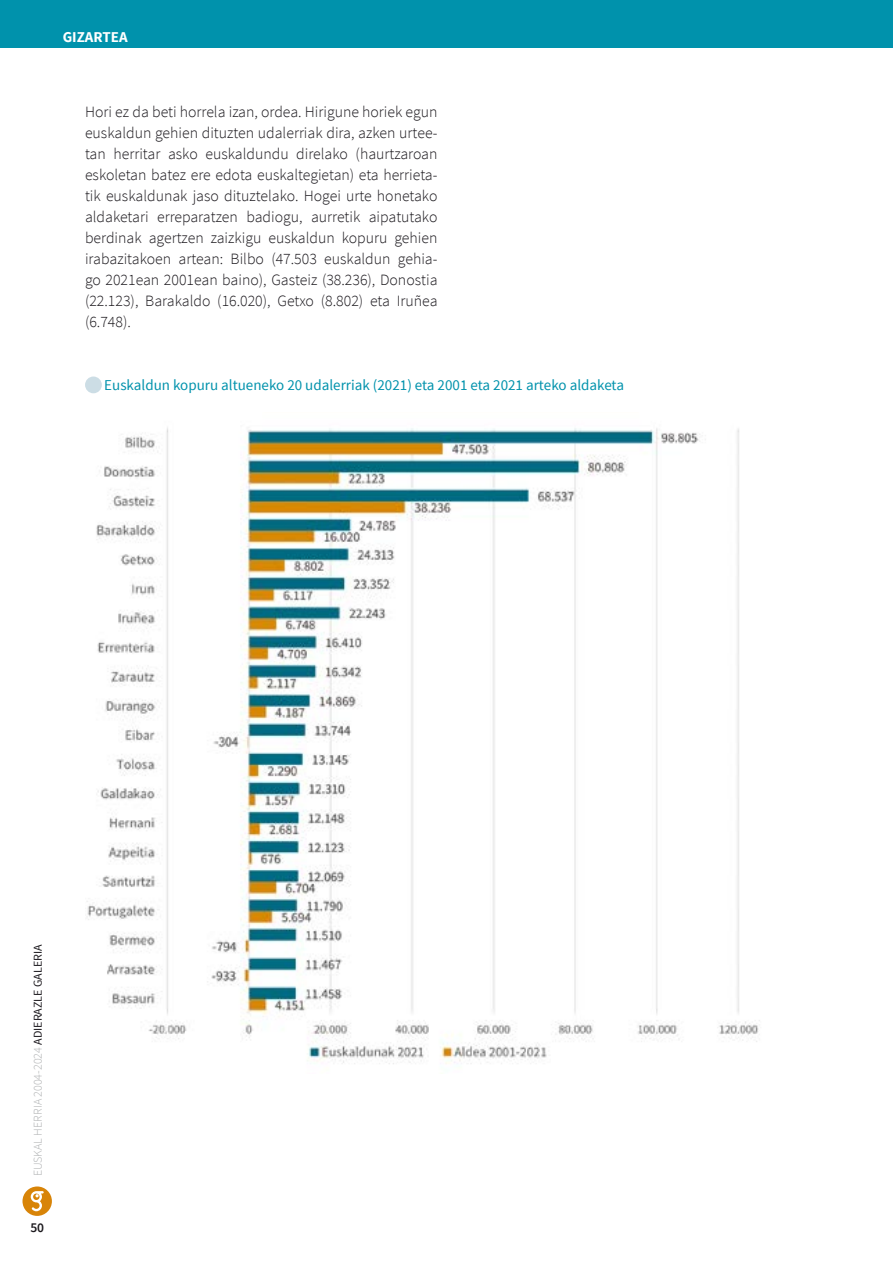
<style>
.page{position:relative;width:893px;height:1263px;background:#fff}
.page>*{position:absolute;margin:0;border:0;box-sizing:border-box;transform-origin:0 0}
.t1{font:300 15.75px/21px "Source Sans Pro";color:#1a171c;text-align:justify}
.t2{font:15px "Source Sans Pro";color:#0092ac}
.t3{font:700 15px "Source Sans Pro";color:#fff}
.t4{font:600 13.5px "Source Sans Pro";color:#1a171c}
.t5{font:300 12px "Source Sans Pro";color:#b1b3b4}
.s1{font-weight:400;color:#1a171c}
</style>
<div class="page">
<svg style="left:22px;top:1186px;width:30px;height:30px"></svg>
<div style="left:0;top:0;width:893px;height:48px;background:#0092ac"></div>
<img style="left:87px;top:427px;width:673px;height:637px">
<div style="left:85px;top:376px;width:17px;height:17px;background:#ccdde5;border-radius:50%"></div>
<p class="t3" style="left:63px;top:28px;width:66px">GIZARTEA</p>
<p class="t1" style="left:85px;top:101px;width:354px">Hori ez da beti horrela izan, ordea. Hirigune horiek egun euskaldun gehien dituzten udalerriak dira, azken urtee&shy;tan herritar asko euskaldundu direlako (haurtzaroan eskoletan batez ere edota euskaltegietan) eta herrieta&shy;tik euskaldunak jaso dituztelako. Hogei urte honetako aldaketari erreparatzen badiogu, aurretik aipatutako berdinak agertzen zaizkigu euskaldun kopuru gehien irabazitakoen artean: Bilbo (47.503 euskaldun gehia&shy;go 2021ean 2001ean baino), Gasteiz (38.236), Donostia (22.123), Barakaldo (16.020), Getxo (8.802) eta Iruñea (6.748).</p>
<p class="t2" style="left:104px;top:376px;width:521px">Euskaldun kopuru altueneko 20 udalerriak (2021) eta 2001 eta 2021 arteko aldaketa</p>
<p class="t5" style="left:31px;top:1176px;width:234px;rotate:-90deg">EUSKAL HERRIA 2004-2024 <span class="s1">ADIERAZLE GALERIA</span></p>
<p class="t4" style="left:30px;top:1219px;width:15px">50</p>
</div>
